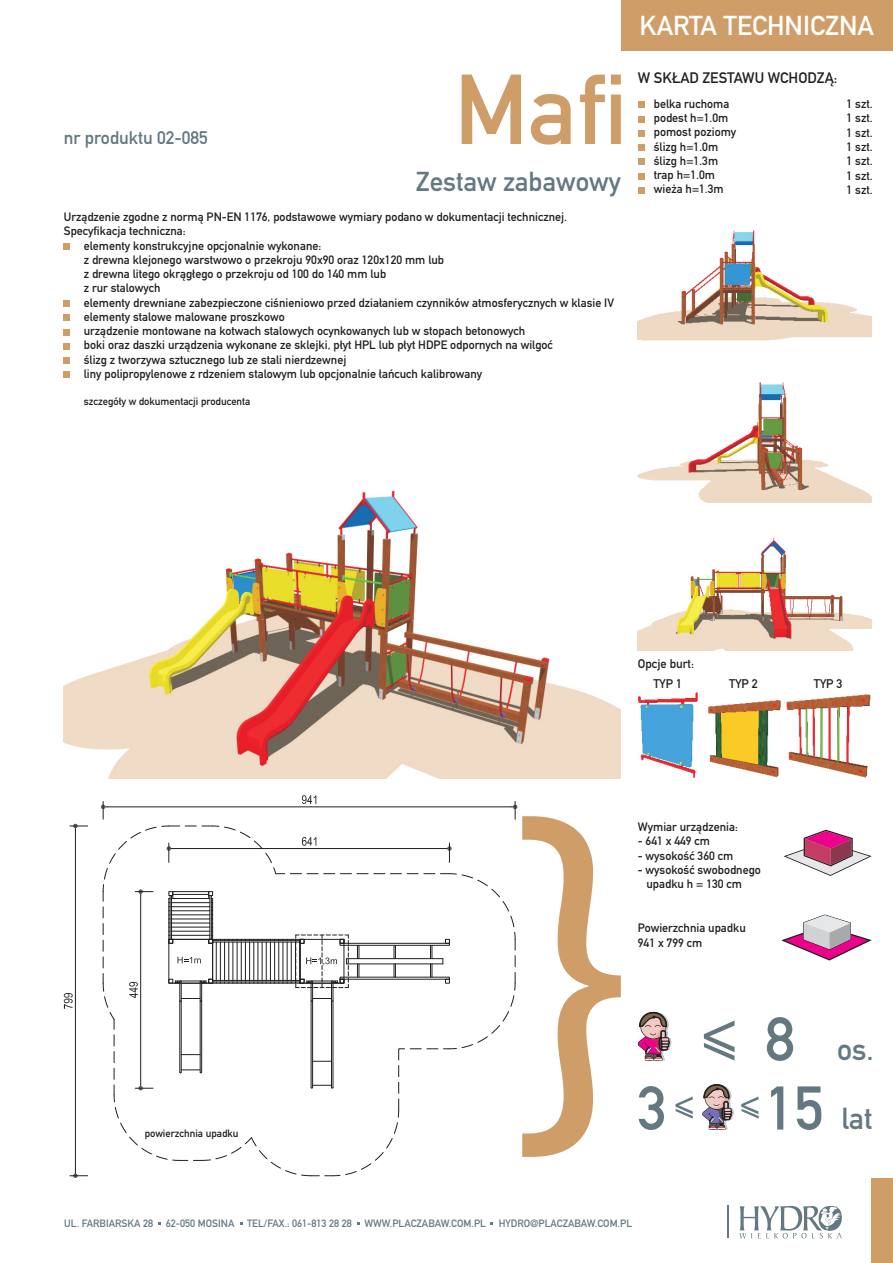
<style>
.page{position:relative;width:893px;height:1263px;background:#fff}
.page>*{position:absolute;margin:0;border:0;box-sizing:border-box;transform-origin:0 0}
.t1{font:97.5px "DIN Mittelschrift LTCE";color:#cf9e68}
.t2{font:60.6px "DIN Mittelschrift LTCE";color:#647882}
.t3{font:30px "DIN Mittelschrift LTCE";color:#647882}
.t4{font:27px "DIN Mittelschrift LTCE";color:#fff}
.t5{font:27px "DIN Mittelschrift LTCE";color:#647882}
.t6{font:18px "DIN Mittelschrift LTCE";color:#647882}
.t7{font:15px "DIN Mittelschrift LTCE";color:#231f20}
.t8{font:12.45px "DIN Mittelschrift LTCE";color:#231f20}
.t9{font:12px/14.2px "DIN Mittelschrift LTCE";color:#231f20}
.t10{font:10.5px "DIN Mittelschrift LTCE";color:#647882}
.t11{font:10.5px "DIN Mittelschrift LTCE";color:#231f20}
</style>
<div class="page">
<svg style="left:781px;top:914px;width:91px;height:46px"></svg>
<svg style="left:783px;top:830px;width:89px;height:46px"></svg>
<div style="left:872px;top:1178px;width:21px;height:85px;background:#cf9e68"></div>
<hr style="left:727px;top:1205px;width:1px;height:33px;background:#647882">
<div style="left:621px;top:0;width:271px;height:50px;background:#cf9e68"></div>
<svg style="left:739px;top:1206px;width:103px;height:32px"></svg>
<div style="left:64px;top:243px;width:6px;height:7px;background:#cf9e68"></div>
<div style="left:64px;top:300px;width:6px;height:7px;background:#cf9e68"></div>
<svg style="left:64px;top:315px;width:6px;height:6px"></svg>
<svg style="left:64px;top:329px;width:6px;height:6px"></svg>
<svg style="left:64px;top:343px;width:6px;height:6px"></svg>
<div style="left:64px;top:357px;width:6px;height:7px;background:#cf9e68"></div>
<svg style="left:64px;top:372px;width:6px;height:6px"></svg>
<img style="left:638px;top:692px;width:60px;height:86px">
<img style="left:708px;top:700px;width:73px;height:78px">
<img style="left:786px;top:694px;width:85px;height:84px">
<svg style="left:638px;top:102px;width:6px;height:6px"></svg>
<svg style="left:638px;top:116px;width:6px;height:6px"></svg>
<svg style="left:638px;top:130px;width:6px;height:6px"></svg>
<div style="left:638px;top:144px;width:6px;height:7px;background:#cf9e68"></div>
<svg style="left:638px;top:159px;width:6px;height:6px"></svg>
<svg style="left:638px;top:173px;width:6px;height:6px"></svg>
<svg style="left:638px;top:187px;width:6px;height:6px"></svg>
<img style="left:732px;top:1108px;width:2px;height:11px">
<svg style="left:702px;top:1084px;width:30px;height:45px"></svg>
<img style="left:670px;top:1038px;width:2px;height:9px">
<svg style="left:638px;top:1012px;width:32px;height:48px"></svg>
<img style="left:64px;top:490px;width:557px;height:288px">
<img style="left:638px;top:537px;width:234px;height:114px">
<img style="left:638px;top:382px;width:234px;height:121px">
<img style="left:638px;top:230px;width:234px;height:111px">
<hr style="left:75px;top:830px;width:1px;height:341px;background:#231f20">
<svg style="left:70px;top:824px;width:18px;height:6px"></svg>
<svg style="left:70px;top:1171px;width:18px;height:7px"></svg>
<svg style="left:64px;top:993px;width:9px;height:16px"></svg>
<svg style="left:101px;top:795px;width:520px;height:381px"></svg>
<svg style="left:704px;top:1043px;width:31px;height:17px"></svg>
<svg style="left:675px;top:1108px;width:18px;height:11px"></svg>
<svg style="left:741px;top:1108px;width:18px;height:11px"></svg>
<h3 class="t6" style="left:64px;top:132px;width:145px">nr produktu 02-085</h3>
<h1 class="t1" style="left:454px;top:75px;width:175px">Mafi</h1>
<h3 class="t5" style="left:416px;top:172px;width:206px">Zestaw zabawowy</h3>
<p class="t9" style="left:64px;top:211px;width:505px">Urz¹dzenie zgodne z norm¹ PN-EN 1176, podstawowe wymiary podano w dokumentacji technicznej.<br>Specyfikacja techniczna:</p>
<p class="t9" style="left:84px;top:240px;width:532px">elementy konstrukcyjne opcjonalnie wykonane:<br>z drewna klejonego warstwowo o przekroju 90x90 oraz 120x120 mm lub<br>z drewna litego okr¹g³ego o przekroju od 100 do 140 mm lub<br>z rur stalowych<br>elementy drewniane zabezpieczone ciœnieniowo przed dzia³aniem czynników atmosferycznych w klasie IV elementy stalowe malowane proszkowo<br>urz¹dzenie montowane na kotwach stalowych ocynkowanych lub w stopach betonowych<br>boki oraz daszki urz¹dzenia wykonane ze sklejki, p³yt HPL lub p³yt HDPE odpornych na wilgoæ<br>œlizg z tworzywa sztucznego lub ze stali nierdzewnej<br>liny polipropylenowe z rdzeniem stalowym lub opcjonalnie ³añcuch kalibrowany</p>
<p class="t11" style="left:84px;top:398px;width:168px">szczegó³y w dokumentacji producenta</p>
<h3 class="t4" style="left:640px;top:16px;width:236px">KARTA TECHNICZNA</h3>
<p class="t7" style="left:638px;top:72px;width:201px">W SK£AD ZESTAWU WCHODZ¥:</p>
<p class="t9" style="left:654px;top:98px;width:84px">belka ruchoma podest h=1.0m pomost poziomy œlizg h=1.0m œlizg h=1.3m trap h=1.0m wie¿a h=1.3m</p>
<p class="t9" style="left:847px;top:99px;width:27px;text-align:justify">1 szt.<br>1 szt.<br>1 szt.<br>1 szt.<br>1 szt.<br>1 szt.<br>1 szt.</p>
<p class="t11" style="left:145px;top:1129px;width:95px">powierzchnia upadku</p>
<p class="t8" style="left:638px;top:659px;width:58px">Opcje burt:</p>
<p class="t8" style="left:653px;top:679px;width:30px">TYP 1</p>
<p class="t8" style="left:729px;top:679px;width:30px">TYP 2</p>
<p class="t8" style="left:814px;top:679px;width:30px">TYP 3</p>
<p class="t9" style="left:638px;top:821px;width:102px">Wymiar urz¹dzenia:</p>
<p class="t9" style="left:638px;top:836px;width:74px">- 641 x 449 cm</p>
<p class="t9" style="left:638px;top:850px;width:97px">- wysokoœæ 360 cm</p>
<p class="t9" style="left:646px;top:864px;width:116px;text-indent:-9px">- wysokoœæ swobodnego upadku h = 130 cm</p>
<p class="t9" style="left:638px;top:923px;width:109px">Powierzchnia upadku<br>941 x 799 cm</p>
<h2 class="t2" style="left:765px;top:1017px;width:31px">8</h2>
<h2 class="t2" style="left:638px;top:1086px;width:31px">3</h2>
<h2 class="t2" style="left:765px;top:1086px;width:60px">15</h2>
<h3 class="t3" style="left:837px;top:1039px;width:38px">os.</h3>
<h3 class="t3" style="left:841px;top:1108px;width:33px">lat</h3>
<p class="t10" style="left:64px;top:1219px;width:569px">UL. FARBIARSKA 28 62-050 MOSINA TEL/FAX.: 061-813 28 28 WWW.PLACZABAW.COM.PL HYDRO@PLACZABAW.COM.PL</p>
</div>
